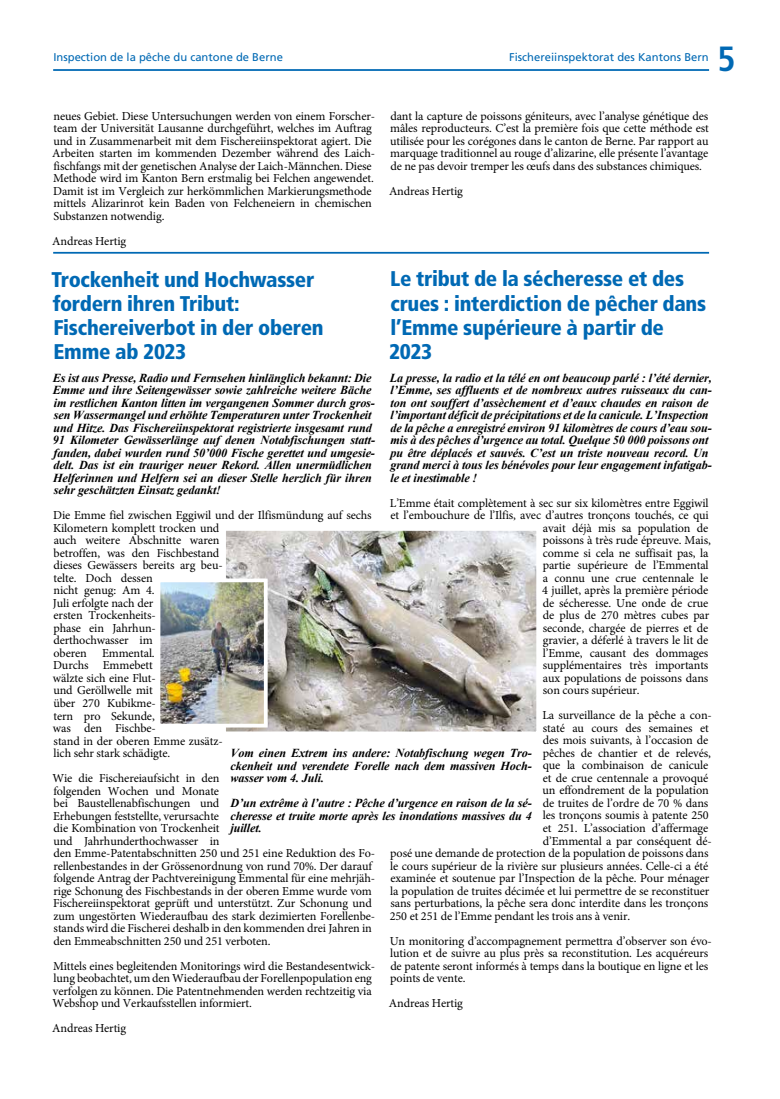
<style>
.page{position:relative;width:780px;height:1099px;background:#fff}
.page>*{position:absolute;margin:0;border:0;box-sizing:border-box;transform-origin:0 0}
.t1{font:700 condensed 35px "Frutiger LT Std";color:#0069b4}
.t2{font:900 condensed 21.25px/24.2px "Frutiger LT Std";letter-spacing:-.015em;color:#0069b4}
.t3{font:12.25px/12.5px "Minion Pro";letter-spacing:-.01em;color:#000}
.t4{font:italic 700 12.25px/12.5px "Times New Roman";letter-spacing:-.01em;color:#000}
.t5{font:11.25px "Frutiger LT Std";color:#0069b4}
</style>
<div class="page">
<hr style="left:53px;top:69px;width:656px;height:2px;background:#0069b4">
<hr style="left:53px;top:252px;width:656px;height:2px;background:#0069b4">
<img style="left:227px;top:532px;width:308px;height:198px">
<div style="left:223px;top:528px;width:316px;height:206px;border:3px solid #fff"></div>
<img style="left:161px;top:583px;width:102px;height:139px">
<div style="left:156px;top:578px;width:112px;height:149px;border:4px solid #fff"></div>
<p class="t5" style="left:53px;top:50px;width:231px">Inspection de la pêche du cantone de Berne</p>
<p class="t5" style="left:509px;top:50px;width:201px">Fischereiinspektorat des Kantons Bern</p>
<h1 class="t1" style="left:717px;top:38px;width:20px">5</h1>
<p class="t3" style="left:52px;top:109px;width:324px">neues Gebiet. Diese Untersuchungen werden von einem Forscher&shy;team der Universität Lausanne durchgeführt, welches im Auftrag und in Zusammenarbeit mit dem Fischereiinspektorat agiert. Die Arbeiten starten im kommenden Dezember während des Laich&shy;fischfangs mit der genetischen Analyse der Laich-Männchen. Diese Methode wird im Kanton Bern erstmalig bei Felchen angewendet.<br>Damit ist im Vergleich zur herkömmlichen Markierungsmethode mittels Alizarinrot kein Baden von Felcheneiern in chemischen Substanzen notwendig.</p>
<p class="t3" style="left:52px;top:235px;width:75px">Andreas Hertig</p>
<p class="t3" style="left:390px;top:110px;width:320px;text-align:justify">dant la capture de poissons géniteurs, avec l’analyse génétique des mâles reproducteurs. C’est la première fois que cette méthode est utilisée pour les corégones dans le canton de Berne. Par rapport au marquage traditionnel au rouge d’alizarine, elle présente l’avantage de ne pas devoir tremper les œufs dans des substances chimiques.</p>
<p class="t3" style="left:389px;top:185px;width:75px">Andreas Hertig</p>
<h2 class="t2" style="left:389px;top:267px;width:318px">Le tribut de la sécheresse et des crues : interdiction de pêcher dans l’Emme supérieure à partir de<br>2023</h2>
<p class="t4" style="left:390px;top:371px;width:323px">La presse, la radio et la télé en ont beaucoup parlé : l’été dernier, l’Emme, ses affluents et de nombreux autres ruisseaux du can&shy;ton ont souffert d’assèchement et d’eaux chaudes en raison de l’important déficit de précipitations et de la canicule. L’Inspection de la pêche a enregistré environ 91 kilomètres de cours d’eau sou&shy;mis à des pêches d’urgence au total. Quelque 50 000 poissons ont pu être déplacés et sauvés. C’est un triste nouveau record. Un grand merci à tous les bénévoles pour leur engagement infatigab&shy;le et inestimable !</p>
<p class="t3" style="left:390px;top:496px;width:320px">L’Emme était complètement à sec sur six kilomètres entre Eggiwil</p>
<p class="t3" style="left:390px;top:509px;width:320px">et l’embouchure de l’Ilfis, avec d’autres tronçons touchés, ce qui</p>
<p class="t3" style="left:543px;top:521px;width:167px">avait déjà mis sa population de</p>
<p class="t3" style="left:542px;top:534px;width:170px">poissons à très rude épreuve. Mais,</p>
<p class="t3" style="left:542px;top:546px;width:167px">comme si cela ne suffisait pas, la</p>
<p class="t3" style="left:542px;top:559px;width:167px">partie supérieure de l’Emmental</p>
<p class="t3" style="left:543px;top:571px;width:167px">a connu une crue centennale le</p>
<p class="t3" style="left:542px;top:584px;width:168px">4 juillet, après la première période</p>
<p class="t3" style="left:542px;top:596px;width:167px">de sécheresse. Une onde de crue</p>
<p class="t3" style="left:542px;top:609px;width:168px">de plus de 270 mètres cubes par</p>
<p class="t3" style="left:543px;top:621px;width:167px">seconde, chargée de pierres et de</p>
<p class="t3" style="left:543px;top:634px;width:167px">gravier, a déferlé à travers le lit de</p>
<p class="t3" style="left:542px;top:646px;width:167px">l’Emme, causant des dommages</p>
<p class="t3" style="left:543px;top:659px;width:167px">supplémentaires très importants</p>
<p class="t3" style="left:543px;top:671px;width:167px">aux populations de poissons dans</p>
<p class="t3" style="left:543px;top:684px;width:98px">son cours supérieur.</p>
<p class="t3" style="left:542px;top:709px;width:171px">La surveillance de la pêche a con-</p>
<p class="t3" style="left:543px;top:721px;width:167px">staté au cours des semaines et</p>
<p class="t3" style="left:542px;top:734px;width:167px">des mois suivants, à l’occasion de</p>
<p class="t3" style="left:542px;top:746px;width:170px">pêches de chantier et de relevés,</p>
<p class="t3" style="left:542px;top:759px;width:167px">que la combinaison de canicule</p>
<p class="t3" style="left:542px;top:771px;width:167px">et de crue centennale a provoqué</p>
<p class="t3" style="left:542px;top:784px;width:168px">un effondrement de la population</p>
<p class="t3" style="left:542px;top:796px;width:167px">de truites de l’ordre de 70 % dans</p>
<p class="t3" style="left:542px;top:809px;width:167px">les tronçons soumis à patente 250</p>
<p class="t3" style="left:542px;top:821px;width:167px">et 251. L’association d’affermage</p>
<p class="t3" style="left:542px;top:834px;width:171px">d’Emmental a par conséquent dé-</p>
<p class="t3" style="left:390px;top:846px;width:319px">posé une demande de protection de la population de poissons dans</p>
<p class="t3" style="left:390px;top:859px;width:319px">le cours supérieur de la rivière sur plusieurs années. Celle-ci a été</p>
<p class="t3" style="left:390px;top:871px;width:320px">examinée et soutenue par l’Inspection de la pêche. Pour ménager</p>
<p class="t3" style="left:390px;top:884px;width:320px">la population de truites décimée et lui permettre de se reconstituer</p>
<p class="t3" style="left:390px;top:896px;width:319px">sans perturbations, la pêche sera donc interdite dans les tronçons</p>
<p class="t3" style="left:390px;top:909px;width:242px">250 et 251 de l’Emme pendant les trois ans à venir.</p>
<p class="t3" style="left:390px;top:934px;width:323px">Un monitoring d’accompagnement permettra d’observer son évo&shy;lution et de suivre au plus près sa reconstitution. Les acquéreurs de patente seront informés à temps dans la boutique en ligne et les points de vente.</p>
<p class="t3" style="left:389px;top:996px;width:75px">Andreas Hertig</p>
<h2 class="t2" style="left:52px;top:267px;width:274px">Trockenheit und Hochwasser fordern ihren Tribut:<br>Fischereiverbot in der oberen<br>Emme ab 2023</h2>
<p class="t4" style="left:53px;top:371px;width:324px">Es ist aus Presse, Radio und Fernsehen hinlänglich bekannt: Die Emme und ihre Seitengewässer sowie zahlreiche weitere Bäche im restlichen Kanton litten im vergangenen Sommer durch gros&shy;sen Wassermangel und erhöhte Temperaturen unter Trockenheit und Hitze. Das Fischereiinspektorat registrierte insgesamt rund 91 Kilometer Gewässerlänge auf denen Notabfischungen statt&shy;fanden, dabei wurden rund 50’000 Fische gerettet und umgesie&shy;delt. Das ist ein trauriger neuer Rekord. Allen unermüdlichen Helferinnen und Helfern sei an dieser Stelle herzlich für ihren sehr geschätzten Einsatz gedankt!</p>
<p class="t3" style="left:53px;top:509px;width:320px">Die Emme fiel zwischen Eggiwil und der Ilfismündung auf sechs<br>Kilometern komplett trocken und<br>auch weitere Abschnitte waren<br>betroffen, was den Fischbestand<br>dieses Gewässers bereits arg beu-<br>telte. Doch dessen<br>nicht genug: Am 4.<br>Juli erfolgte nach der<br>ersten Trockenheits-<br>phase ein Jahrhun-<br>derthochwasser im<br>oberen Emmental.<br>Durchs Emmebett<br>wälzte sich eine Flut-<br>und Geröllwelle mit<br>über 270 Kubikme-<br>tern pro Sekunde,<br>was den Fischbe-<br>stand in der oberen Emme zusätz-<br>lich sehr stark schädigte.</p>
<p class="t3" style="left:52px;top:772px;width:324px">Wie die Fischereiaufsicht in den<br>folgenden Wochen und Monate<br>bei Baustellenabfischungen und<br>Erhebungen feststellte, verursachte<br>die Kombination von Trockenheit<br>und Jahrhunderthochwasser in<br>den Emme-Patentabschnitten 250 und 251 eine Reduktion des Fo&shy;rellenbestandes in der Grössenordnung von rund 70%. Der darauf folgende Antrag der Pachtvereinigung Emmental für eine mehrjäh&shy;rige Schonung des Fischbestands in der oberen Emme wurde vom Fischereiinspektorat geprüft und unterstützt. Zur Schonung und zum ungestörten Wiederaufbau des stark dezimierten Forellenbe&shy;stands wird die Fischerei deshalb in den kommenden drei Jahren in den Emmeabschnitten 250 und 251 verboten.</p>
<p class="t3" style="left:52px;top:959px;width:324px">Mittels eines begleitenden Monitorings wird die Bestandesentwick&shy;lung beobachtet, um den Wiederaufbau der Forellenpopulation eng verfolgen zu können. Die Patentnehmenden werden rechtzeitig via Webshop und Verkaufsstellen informiert.</p>
<p class="t3" style="left:52px;top:1022px;width:75px">Andreas Hertig</p>
<p class="t4" style="left:230px;top:746px;width:303px;text-align:justify">Vom einen Extrem ins andere: Notabfischung wegen Tro&shy;ckenheit und verendete Forelle nach dem massiven Hoch&shy;wasser vom 4. Juli.</p>
<p class="t4" style="left:230px;top:796px;width:303px;text-align:justify">D’un extrême à l’autre : Pêche d’urgence en raison de la sé&shy;cheresse et truite morte après les inondations massives du 4 juillet.</p>
</div>
